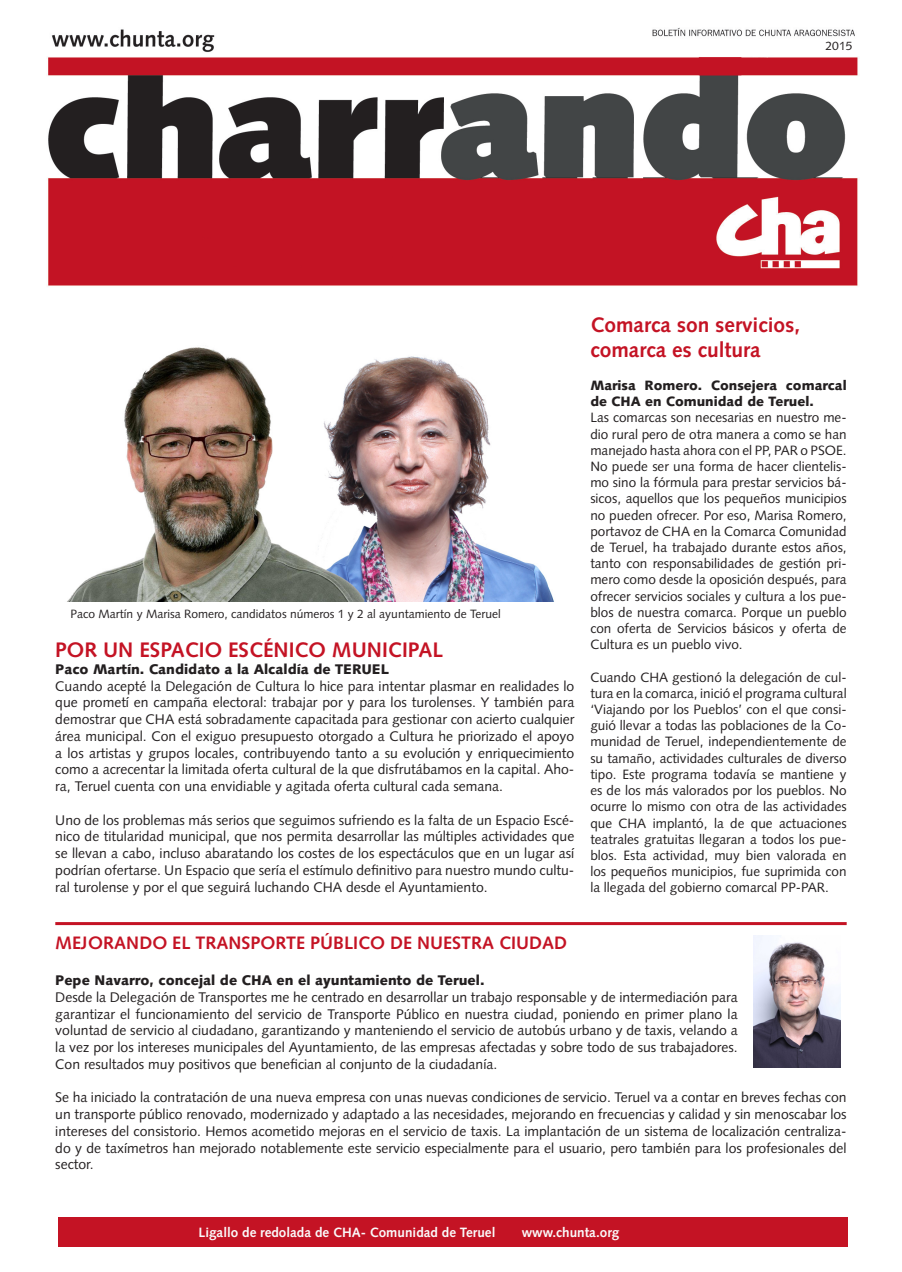
<style>
.page{position:relative;width:902px;height:1272px;background:#fff}
.page>*{position:absolute;margin:0;border:0;box-sizing:border-box;transform-origin:0 0}
.t1{font:700 21px "Syntax LT Std";color:#c41324}
.t2{font:700 18px "Syntax LT Std";color:#c41324}
.t3{font:13.95px/16.8px "Syntax LT Std";color:#231f20;text-align:justify}
.t4{font:900 13.95px "Syntax LT Std";color:#231f20}
.t5{font:13.5px/16.2px "Syntax LT Std";color:#231f20;text-align:justify}
.t6{font:900 13.5px/16.2px "Syntax LT Std";color:#231f20}
.t7{font:700 13.5px "Syntax LT Std";color:#fafafa}
.t8{font:12px "Syntax LT Std";color:#231f20}
</style>
<div class="page">
<img style="left:48px;top:27px;width:810px;height:259px">
<hr style="left:55px;top:922px;width:791px;height:3px;background:#c41324">
<div style="left:58px;top:1216px;width:790px;height:30px;background:#c41324"></div>
<img style="left:753px;top:935px;width:87px;height:132px">
<img style="left:67px;top:347px;width:487px;height:254px">
<p class="t8" style="left:825px;top:39px;width:28px">2015</p>
<p class="t1" style="left:590px;top:313px;width:211px">Comarca son servicios,</p>
<p class="t1" style="left:590px;top:338px;width:172px">comarca es cultura</p>
<p class="t6" style="left:590px;top:377px;width:258px">Marisa Romero. Consejera comarcal de CHA en Comunidad de Teruel.</p>
<p class="t5" style="left:590px;top:409px;width:258px">Las comarcas son necesarias en nuestro me&shy;dio rural pero de otra manera a como se han manejado hasta ahora con el PP, PAR o PSOE.<br>No puede ser una forma de hacer clientelis&shy;mo sino la fórmula para prestar servicios bá&shy;sicos, aquellos que los pequeños municipios no pueden ofrecer. Por eso, Marisa Romero, portavoz de CHA en la Comarca Comunidad de Teruel, ha trabajado durante estos años, tanto con responsabilidades de gestión pri&shy;mero como desde la oposición después, para ofrecer servicios sociales y cultura a los pue&shy;blos de nuestra comarca. Porque un pueblo con oferta de Servicios básicos y oferta de Cultura es un pueblo vivo.</p>
<p class="t5" style="left:590px;top:669px;width:258px">Cuando CHA gestionó la delegación de cul&shy;tura en la comarca, inició el programa cultural ‘Viajando por los Pueblos’ con el que consi&shy;guió llevar a todas las poblaciones de la Co&shy;munidad de Teruel, independientemente de su tamaño, actividades culturales de diverso tipo. Este programa todavía se mantiene y es de los más valorados por los pueblos. No ocurre lo mismo con otra de las actividades que CHA implantó, la de que actuaciones teatrales gratuitas llegaran a todos los pue&shy;blos. Esta actividad, muy bien valorada en los pequeños municipios, fue suprimida con la llegada del gobierno comarcal PP-PAR.</p>
<p class="t8" style="left:71px;top:607px;width:432px">Paco Martín y Marisa Romero, candidatos números 1 y 2 al ayuntamiento de Teruel</p>
<p class="t1" style="left:55px;top:637px;width:389px">POR UN ESPACIO ESCÉNICO MUNICIPAL</p>
<p class="t4" style="left:55px;top:660px;width:335px">Paco Martín. Candidato a la Alcaldía de TERUEL</p>
<p class="t3" style="left:55px;top:677px;width:520px">Cuando acepté la Delegación de Cultura lo hice para intentar plasmar en realidades lo que prometí en campaña electoral: trabajar por y para los turolenses. Y también para demostrar que CHA está sobradamente capacitada para gestionar con acierto cualquier área municipal. Con el exiguo presupuesto otorgado a Cultura he priorizado el apoyo a los artistas y grupos locales, contribuyendo tanto a su evolución y enriquecimiento como a acrecentar la limitada oferta cultural de la que disfrutábamos en la capital. Aho&shy;ra, Teruel cuenta con una envidiable y agitada oferta cultural cada semana.</p>
<p class="t3" style="left:55px;top:811px;width:520px">Uno de los problemas más serios que seguimos sufriendo es la falta de un Espacio Escé&shy;nico de titularidad municipal, que nos permita desarrollar las múltiples actividades que se llevan a cabo, incluso abaratando los costes de los espectáculos que en un lugar así podrían ofertarse. Un Espacio que sería el estímulo definitivo para nuestro mundo cultu&shy;ral turolense y por el que seguirá luchando CHA desde el Ayuntamiento.</p>
<p class="t2" style="left:55px;top:932px;width:513px">MEJORANDO EL TRANSPORTE PÚBLICO DE NUESTRA CIUDAD</p>
<p class="t4" style="left:55px;top:971px;width:430px">Pepe Navarro, concejal de CHA en el ayuntamiento de Teruel.</p>
<p class="t3" style="left:55px;top:988px;width:684px">Desde la Delegación de Transportes me he centrado en desarrollar un trabajo responsable y de intermediación para garantizar el funcionamiento del servicio de Transporte Público en nuestra ciudad, poniendo en primer plano la voluntad de servicio al ciudadano, garantizando y manteniendo el servicio de autobús urbano y de taxis, velando a la vez por los intereses municipales del Ayuntamiento, de las empresas afectadas y sobre todo de sus trabajadores.<br>Con resultados muy positivos que benefician al conjunto de la ciudadanía.</p>
<p class="t3" style="left:55px;top:1089px;width:792px">Se ha iniciado la contratación de una nueva empresa con unas nuevas condiciones de servicio. Teruel va a contar en breves fechas con un transporte público renovado, modernizado y adaptado a las necesidades, mejorando en frecuencias y calidad y sin menoscabar los intereses del consistorio. Hemos acometido mejoras en el servicio de taxis. La implantación de un sistema de localización centraliza&shy;do y de taxímetros han mejorado notablemente este servicio especialmente para el usuario, pero también para los profesionales del sector.</p>
<p class="t7" style="left:198px;top:1224px;width:298px">Ligallo de redolada de CHA- Comunidad de Teruel</p>
<p class="t7" style="left:521px;top:1224px;width:99px">www.chunta.org</p>
</div>
